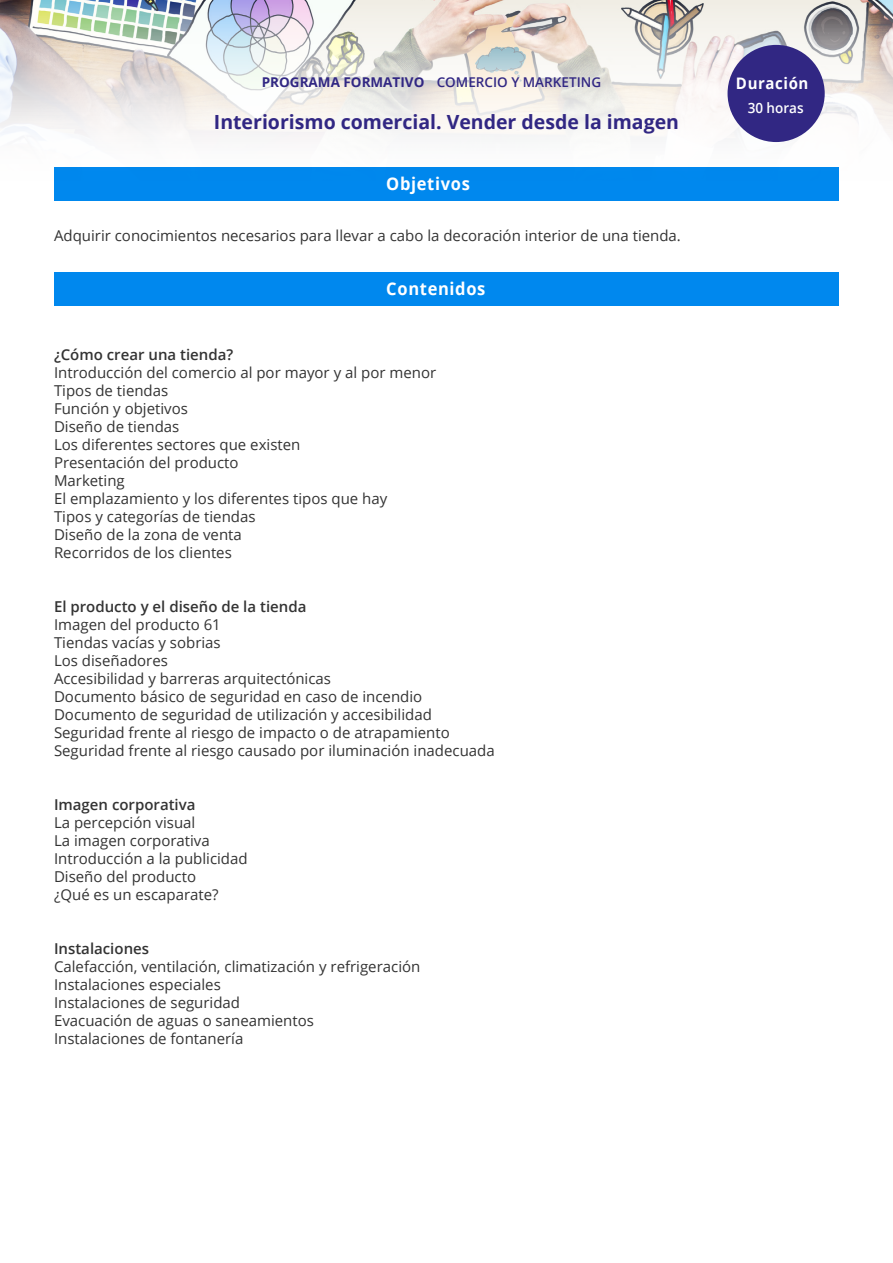
<style>
.page{position:relative;width:893px;height:1263px;background:#fff}
.page>*{position:absolute;margin:0;border:0;box-sizing:border-box;transform-origin:0 0}
.t1{font:700 19.5px "Open Sans";color:#312783}
.t2{font:700 17.55px "Open Sans";letter-spacing:.04em;color:#fff;scale:.94 1}
.t3{font:700 15.9px "Open Sans";letter-spacing:.04em;color:#fff;scale:.94 1}
.t4{font:15px "Open Sans";color:#333}
.t5{font:600 15px "Open Sans";color:#333}
.t6{font:600 14.1px "Open Sans";color:#fff;scale:.95 1}
.t7{font:600 13.5px "Open Sans";color:#312783}
.t8{font:700 13.5px "Open Sans";color:#312783}
</style>
<div class="page">
<div style="left:54px;top:272px;width:785px;height:34px;background:#08e"></div>
<img style="left:0;top:0;width:893px;height:201px">
<div style="left:727px;top:45px;width:98px;height:97px;background:#312783;border-radius:50%"></div>
<p class="t8" style="left:262px;top:73px;width:164px">PROGRAMA FORMATIVO</p>
<p class="t7" style="left:437px;top:73px;width:166px">COMERCIO Y MARKETING</p>
<p class="t3" style="left:736px;top:72px;width:79px">Duración</p>
<p class="t6" style="left:748px;top:98px;width:60px">30 horas</p>
<p class="t1" style="left:214px;top:108px;width:467px">Interiorismo comercial. Vender desde la imagen</p>
<p class="t2" style="left:386px;top:171px;width:90px">Objetivos</p>
<p class="t4" style="left:54px;top:226px;width:628px">Adquirir conocimientos necesarios para llevar a cabo la decoración interior de una tienda.</p>
<p class="t2" style="left:386px;top:276px;width:107px">Contenidos</p>
<p class="t5" style="left:54px;top:344px;width:181px">¿Cómo crear una tienda?</p>
<p class="t4" style="left:54px;top:362px;width:384px">Introducción del comercio al por mayor y al por menor</p>
<p class="t4" style="left:54px;top:380px;width:116px">Tipos de tiendas</p>
<p class="t4" style="left:54px;top:398px;width:136px">Función y objetivos</p>
<p class="t4" style="left:54px;top:416px;width:127px">Diseño de tiendas</p>
<p class="t4" style="left:54px;top:434px;width:248px">Los diferentes sectores que existen</p>
<p class="t4" style="left:54px;top:452px;width:186px">Presentación del producto</p>
<p class="t4" style="left:54px;top:470px;width:72px">Marketing</p>
<p class="t4" style="left:54px;top:488px;width:335px">El emplazamiento y los diferentes tipos que hay</p>
<p class="t4" style="left:54px;top:506px;width:203px">Tipos y categorías de tiendas</p>
<p class="t4" style="left:54px;top:524px;width:189px">Diseño de la zona de venta</p>
<p class="t4" style="left:54px;top:542px;width:179px">Recorridos de los clientes</p>
<p class="t5" style="left:54px;top:596px;width:254px">El producto y el diseño de la tienda</p>
<p class="t4" style="left:54px;top:614px;width:168px">Imagen del producto 61</p>
<p class="t4" style="left:54px;top:632px;width:168px">Tiendas vacías y sobrias</p>
<p class="t4" style="left:54px;top:650px;width:115px">Los diseñadores</p>
<p class="t4" style="left:54px;top:668px;width:279px">Accesibilidad y barreras arquitectónicas</p>
<p class="t4" style="left:54px;top:686px;width:370px">Documento básico de seguridad en caso de incendio</p>
<p class="t4" style="left:54px;top:704px;width:379px">Documento de seguridad de utilización y accesibilidad</p>
<p class="t4" style="left:54px;top:722px;width:397px">Seguridad frente al riesgo de impacto o de atrapamiento</p>
<p class="t4" style="left:54px;top:740px;width:442px">Seguridad frente al riesgo causado por iluminación inadecuada</p>
<p class="t5" style="left:54px;top:794px;width:143px">Imagen corporativa</p>
<p class="t4" style="left:54px;top:812px;width:143px">La percepción visual</p>
<p class="t4" style="left:54px;top:830px;width:157px">La imagen corporativa</p>
<p class="t4" style="left:54px;top:848px;width:195px">Introducción a la publicidad</p>
<p class="t4" style="left:54px;top:866px;width:144px">Diseño del producto</p>
<p class="t4" style="left:54px;top:884px;width:166px">¿Qué es un escaparate?</p>
<p class="t5" style="left:54px;top:938px;width:97px">Instalaciones</p>
<p class="t4" style="left:54px;top:956px;width:368px">Calefacción, ventilación, climatización y refrigeración</p>
<p class="t4" style="left:54px;top:974px;width:168px">Instalaciones especiales</p>
<p class="t4" style="left:54px;top:992px;width:188px">Instalaciones de seguridad</p>
<p class="t4" style="left:54px;top:1010px;width:261px">Evacuación de aguas o saneamientos</p>
<p class="t4" style="left:54px;top:1028px;width:191px">Instalaciones de fontanería</p>
</div>
